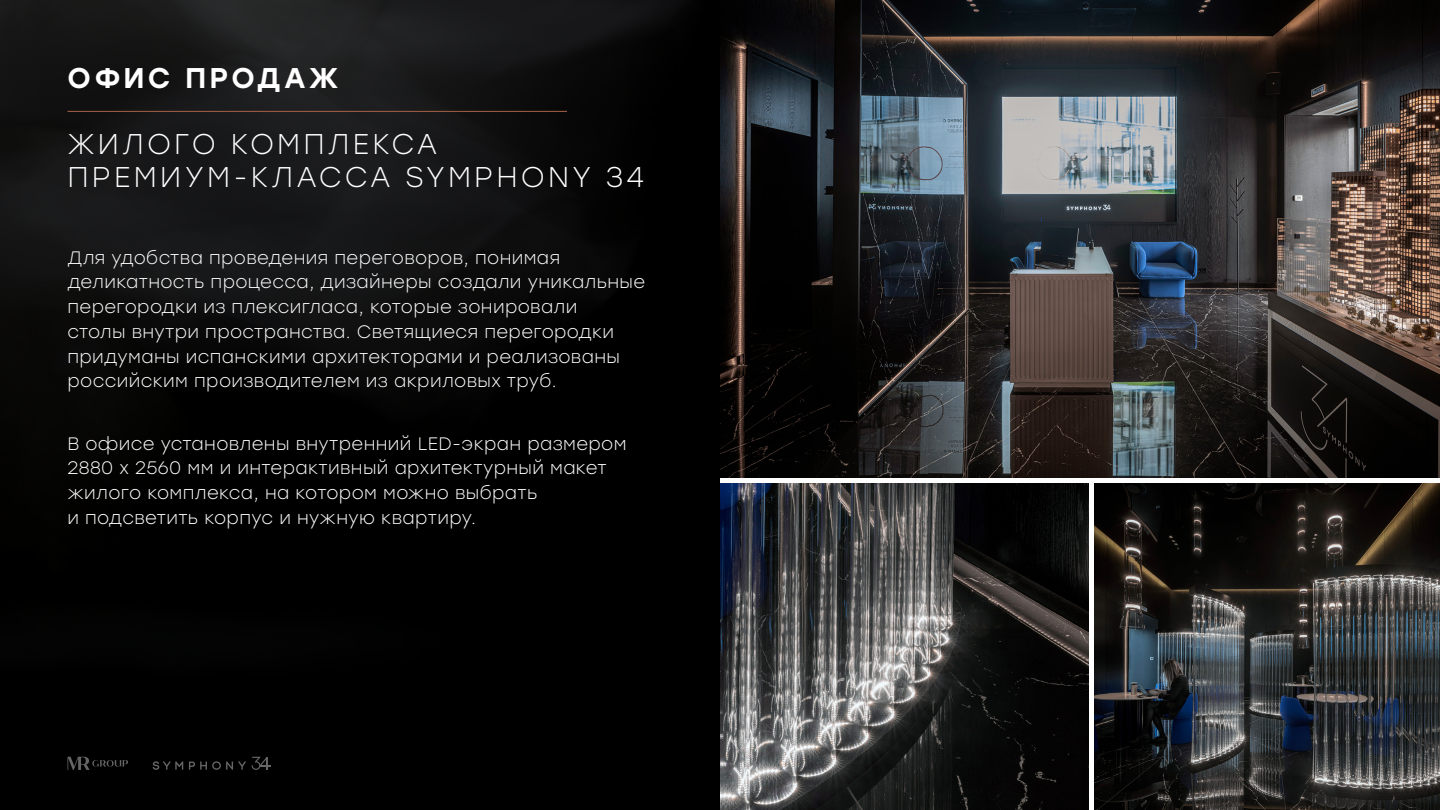
<style>
.page{position:relative;width:1440px;height:810px;background:#fff}
.page>*{position:absolute;margin:0;border:0;box-sizing:border-box;transform-origin:0 0}
.t1{font:300 28.5px/32.8px "Stolzl";letter-spacing:.11em;color:#fff}
.t2{font:500 28.5px "Stolzl";letter-spacing:.11em;color:#fff}
.t3{font:300 18px/24.8px "Stolzl";letter-spacing:.02em;color:#fff}
</style>
<div class="page">
<div style="left:0;top:0;width:720px;height:810px;background:#000"></div>
<img style="left:0;top:0;width:687px;height:374px">
<hr style="left:68px;top:111px;width:499px;height:1px;background:#a86147">
<svg style="left:67px;top:757px;width:61px;height:13px"></svg>
<svg style="left:252px;top:757px;width:19px;height:13px"></svg>
<svg style="left:153px;top:761px;width:93px;height:9px"></svg>
<img style="left:720px;top:0;width:720px;height:478px">
<img style="left:720px;top:483px;width:369px;height:327px">
<img style="left:1094px;top:483px;width:346px;height:327px">
<h1 class="t2" style="left:68px;top:57px;width:273px">ОФИС ПРОДАЖ</h1>
<h1 class="t1" style="left:68px;top:127px;width:578px">ЖИЛОГО КОМПЛЕКСА<br>ПРЕМИУМ-КЛАССА SYMPHONY 34</h1>
<p class="t3" style="left:68px;top:244px;width:579px">Для удобства проведения переговоров, понимая деликатность процесса, дизайнеры создали уникальные перегородки из плексигласа, которые зонировали<br>столы внутри пространства. Светящиеся перегородки придуманы испанскими архитекторами и реализованы российским производителем из акриловых труб.</p>
<p class="t3" style="left:68px;top:430px;width:561px">В офисе установлены внутренний LED-экран размером 2880 x 2560 мм и интерактивный архитектурный макет жилого комплекса, на котором можно выбрать<br>и подсветить корпус и нужную квартиру.</p>
</div>
